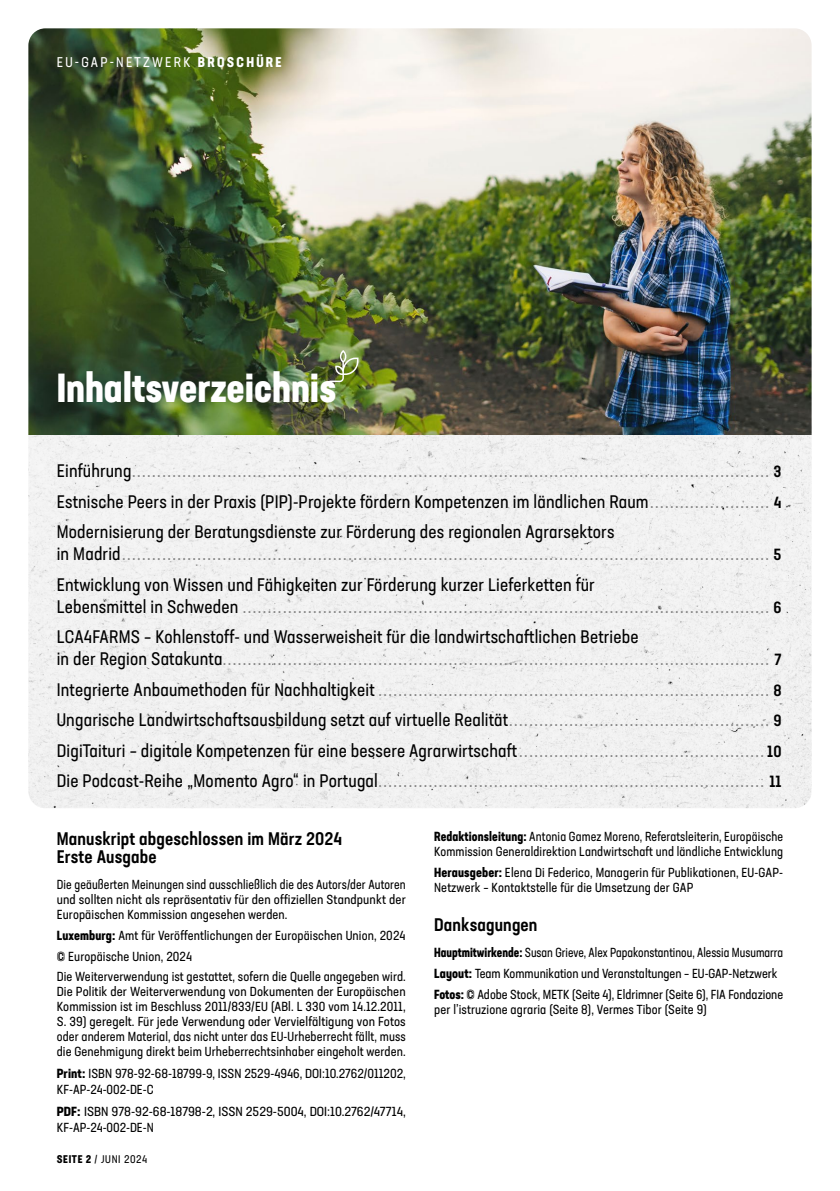
<style>
.page{position:relative;width:840px;height:1191px;background:#fff}
.page>*{position:absolute;margin:0;border:0;box-sizing:border-box;transform-origin:0 0}
.t1{font:700 condensed 40px "Neusa Next Std";color:#fff}
.t2{font:condensed 18px/30.6px "Neusa Next Std";letter-spacing:.01em;color:#878787}
.t3{font:condensed 18px/30.6px "Neusa Next Std";letter-spacing:.01em;color:#000;text-align:justify}
.t4{font:500 condensed 18px/18px "Neusa Next Std";letter-spacing:.01em;color:#000}
.t5{font:condensed 14px "Neusa Next Std";letter-spacing:.16em;color:#fff}
.t6{font:condensed 13px/15px "Neusa Next Std";letter-spacing:.01em;color:#000}
.t7{font:condensed 13px/20.6px "Neusa Next Std";letter-spacing:.01em;color:#000;scale:.93 1}
.t8{font:condensed 13px/15px "Neusa Next Std";letter-spacing:.01em;color:#000;text-align:justify;scale:.95 1}
.t9{font:condensed 13px/15px "Neusa Next Std";letter-spacing:.01em;color:#000;scale:.96 1}
.t10{font:condensed 13px/16px "Neusa Next Std";letter-spacing:.01em;color:#000;scale:1.05 1}
.t11{font:condensed 11px "Neusa Next Std";letter-spacing:.055em;color:#000}
.s1{font-weight:700}
.s2{color:#878787}
.s3{font-weight:500;font-size:16px}
.s4{color:#000}
.s5{font-weight:500;font-size:16px;color:#000}
</style>
<div class="page">
<div style="left:28px;top:435px;width:783px;height:373px;background:#f1f1f1"></div>
<img style="left:28px;top:28px;width:783px;height:407px">
<svg style="left:324px;top:350px;width:34px;height:38px"></svg>
<p class="t5" style="left:57px;top:54px;width:226px">EU-GAP-NETZWERK <span class="s1">BROSCHÜRE</span></p>
<h1 class="t1" style="left:57px;top:362px;width:281px">Inhaltsverzeichnis</h1>
<p class="t3" style="left:57px;top:455px;width:726px">Einführung<span class="s2">...............................................................................................................................</span> <span class="s3">3<br></span>Estnische Peers in der Praxis (PIP)-Projekte fördern Kompetenzen im ländlichen Raum<span class="s2">........................</span> <span class="s3">4<br></span>Modernisierung der Beratungsdienste zur Förderung des regionalen Agrarsektors</p>
<p class="t2" style="left:57px;top:538px;width:726px"><span class="s4">in Madrid</span>................................................................................................................................. <span class="s5">5<br></span><span class="s4">Entwicklung von Wissen und Fähigkeiten zur Förderung kurzer Lieferketten für</span></p>
<p class="t2" style="left:57px;top:591px;width:726px"><span class="s4">Lebensmittel in Schweden</span> ......................................................................................................... <span class="s5">6<br></span><span class="s4">LCA4FARMS – Kohlenstoff- und Wasserweisheit für die landwirtschaftlichen Betriebe</span></p>
<p class="t2" style="left:57px;top:643px;width:726px;text-align:justify"><span class="s4">in der Region Satakunta</span>............................................................................................................. <span class="s5">7<br></span><span class="s4">Integrierte Anbaumethoden für Nachhaltigkeit</span> .............................................................................. <span class="s5">8<br></span><span class="s4">Ungarische Landwirtschaftsausbildung setzt auf virtuelle Realität</span>.................................................... <span class="s5">9<br></span><span class="s4">DigiTaituri – digitale Kompetenzen für eine bessere Agrarwirtschaft</span>................................................. <span class="s5">10<br></span><span class="s4">Die Podcast-Reihe „Momento Agro“ in Portugal</span>............................................................................. <span class="s5">11</span></p>
<p class="t4" style="left:57px;top:829px;width:287px">Manuskript abgeschlossen im März 2024<br>Erste Ausgabe</p>
<p class="t8" style="left:57px;top:877px;width:369px">Die geäußerten Meinungen sind ausschließlich die des Autors/der Autoren und sollten nicht als repräsentativ für den offiziellen Standpunkt der Europäischen Kommission angesehen werden.</p>
<p class="t6" style="left:57px;top:925px;width:350px;line-height:20.6px"><span class="s1">Luxemburg:</span> Amt für Veröffentlichungen der Europäischen Union, 2024 © Europäische Union, 2024<br>Die Weiterverwendung ist gestattet, sofern die Quelle angegeben wird.</p>
<p class="t6" style="left:57px;top:984px;width:350px;text-align:justify">Die Politik der Weiterverwendung von Dokumenten der Europäischen Kommission ist im Beschluss 2011/833/EU (ABl. L 330 vom 14.12.2011, S. 39) geregelt. Für jede Verwendung oder Vervielfältigung von Fotos oder anderem Material, das nicht unter das EU-Urheberrecht fällt, muss die Genehmigung direkt beim Urheberrechtsinhaber eingeholt werden.</p>
<p class="t6" style="left:57px;top:1065px;width:350px;line-height:16px"><span class="s1">Print:</span> ISBN 978-92-68-18799-9, ISSN 2529-4946, DOI:10.2762/011202,<br>KF-AP-24-002-DE-C</p>
<p class="t10" style="left:57px;top:1103px;width:334px"><span class="s1">PDF:</span> ISBN 978-92-68-18798-2, ISSN 2529-5004, DOI:10.2762/47714,<br>KF-AP-24-002-DE-N</p>
<p class="t11" style="left:57px;top:1152px;width:92px"><span class="s1">SEITE 2</span> / JUNI 2024</p>
<p class="t9" style="left:434px;top:829px;width:365px"><span class="s1">Redaktionsleitung:</span> Antonia Gamez Moreno, Referatsleiterin, Europäische<br>Kommission Generaldirektion Landwirtschaft und ländliche Entwicklung</p>
<p class="t6" style="left:434px;top:864px;width:350px"><span class="s1">Herausgeber:</span> Elena Di Federico, Managerin für Publikationen, EU-GAP-<br>Netzwerk – Kontaktstelle für die Umsetzung der GAP</p>
<p class="t4" style="left:434px;top:915px;width:105px">Danksagungen</p>
<p class="t7" style="left:434px;top:942px;width:376px"><span class="s1">Hauptmitwirkende:</span> Susan Grieve, Alex Papakonstantinou, Alessia Musumarra<br><span class="s1">Layout:</span> Team Kommunikation und Veranstaltungen – EU-GAP-Netzwerk<br><span class="s1">Fotos:</span> © Adobe Stock, METK (Seite 4), Eldrimner (Seite 6), FIA Fondazione</p>
<p class="t6" style="left:434px;top:1001px;width:274px">per l’istruzione agraria (Seite 8), Vermes Tibor (Seite 9)</p>
</div>
